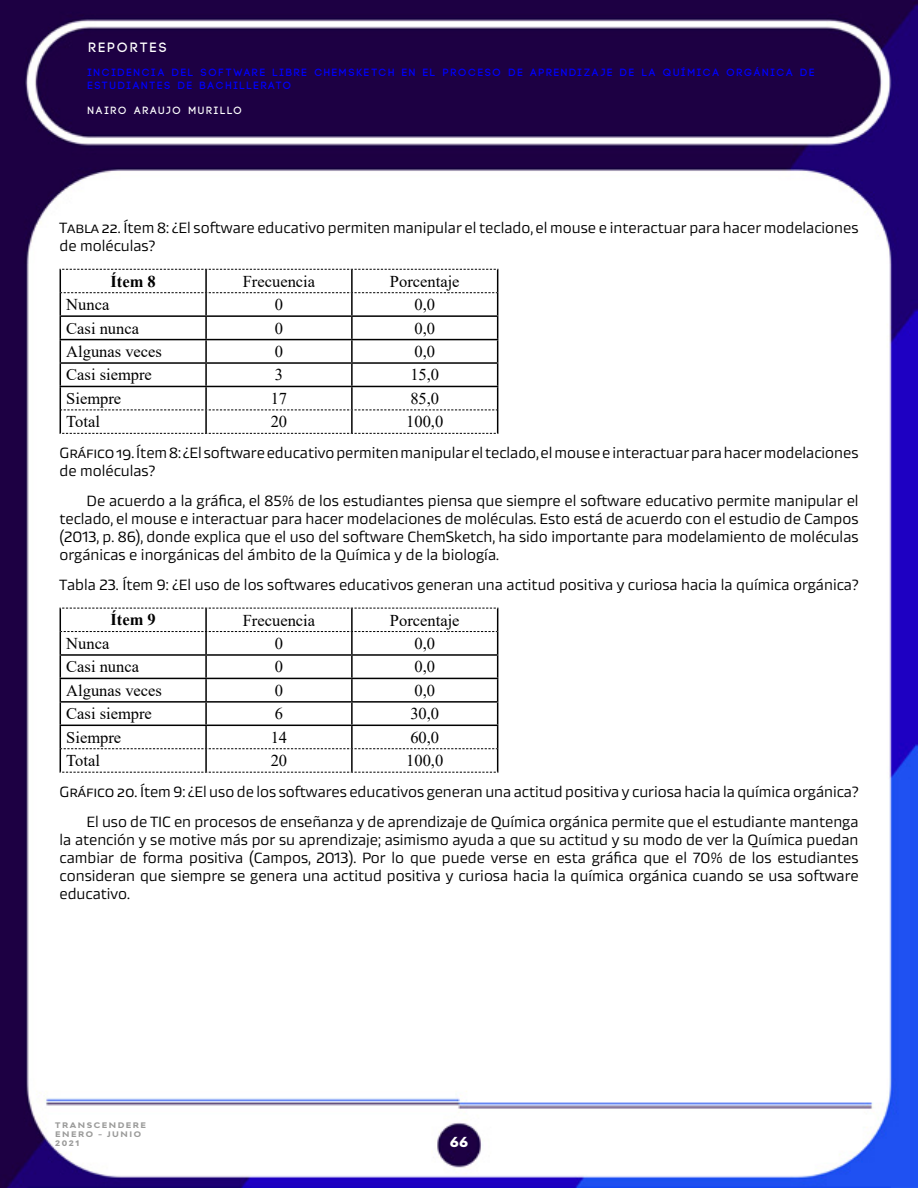
<style>
.page{position:relative;width:918px;height:1188px;background:#fff}
.page>*{position:absolute;margin:0;border:0;box-sizing:border-box;transform-origin:0 0}
.t1{font:16.5px "Times New Roman";color:#000}
.t2{font:700 16.5px "Times New Roman";color:#000}
.t3{font:15px/18px "Akceler A";color:#000}
.t4{font:700 13.5px "Code";letter-spacing:.2em;color:#fff}
.t5{font:800 expanded 13.5px "Bw Modelica";color:#fff}
.t6{font:700 10.5px/12.6px "Code";letter-spacing:.2em;color:#00f}
.t7{font:700 10.5px "Code";letter-spacing:.2em;color:#fff}
.t8{font:800 expanded 7.5px/9px "Bw Modelica";letter-spacing:.2em;color:#9b9b9a}
</style>
<div class="page">
<img style="left:0;top:0;width:918px;height:1188px">
<svg style="left:60px;top:269px;width:438px;height:165px"></svg>
<svg style="left:60px;top:608px;width:438px;height:165px"></svg>
<p class="t4" style="left:89px;top:41px;width:79px">REPORTES</p>
<p class="t6" style="left:88px;top:67px;width:728px">INCIDENCIA DEL SOFTWARE LIBRE CHEMSKETCH EN EL PROCESO DE APRENDIZAJE DE LA QUÍMICA ORGÁNICA DE<br>ESTUDIANTES DE BACHILLERATO</p>
<p class="t7" style="left:88px;top:105px;width:155px">NAIRO ARAUJO MURILLO</p>
<p class="t3" style="left:60px;top:218px;width:800px">Tabla 22. Ítem 8: ¿El software educativo permiten manipular el teclado, el mouse e interactuar para hacer modelaciones de moléculas?</p>
<p class="t2" style="left:110px;top:269px;width:47px">Ítem 8</p>
<p class="t1" style="left:243px;top:270px;width:74px">Frecuencia</p>
<p class="t1" style="left:390px;top:270px;width:71px">Porcentaje</p>
<p class="t1" style="left:66px;top:293px;width:45px">Nunca</p>
<p class="t1" style="left:275px;top:293px;width:10px">0</p>
<p class="t1" style="left:414px;top:293px;width:22px">0,0</p>
<p class="t1" style="left:66px;top:316px;width:74px">Casi nunca</p>
<p class="t1" style="left:275px;top:316px;width:10px">0</p>
<p class="t1" style="left:414px;top:316px;width:22px">0,0</p>
<p class="t1" style="left:66px;top:340px;width:97px">Algunas veces</p>
<p class="t1" style="left:275px;top:340px;width:10px">0</p>
<p class="t1" style="left:414px;top:340px;width:22px">0,0</p>
<p class="t1" style="left:66px;top:363px;width:87px">Casi siempre</p>
<p class="t1" style="left:275px;top:363px;width:10px">3</p>
<p class="t1" style="left:410px;top:363px;width:30px">15,0</p>
<p class="t1" style="left:66px;top:387px;width:56px">Siempre</p>
<p class="t1" style="left:271px;top:387px;width:18px">17</p>
<p class="t1" style="left:410px;top:387px;width:30px">85,0</p>
<p class="t1" style="left:66px;top:410px;width:35px">Total</p>
<p class="t1" style="left:271px;top:410px;width:18px">20</p>
<p class="t1" style="left:406px;top:410px;width:39px">100,0</p>
<p class="t3" style="left:60px;top:443px;width:800px">Gráfico 19. Ítem 8: ¿El software educativo permiten manipular el teclado, el mouse e interactuar para hacer modelaciones de moléculas?</p>
<p class="t3" style="left:60px;top:491px;width:801px;text-align:justify;text-indent:27px">De acuerdo a la gráfica, el 85% de los estudiantes piensa que siempre el software educativo permite manipular el teclado, el mouse e interactuar para hacer modelaciones de moléculas. Esto está de acuerdo con el estudio de Campos (2013, p. 86), donde explica que el uso del software ChemSketch, ha sido importante para modelamiento de moléculas orgánicas e inorgánicas del ámbito de la Química y de la biología.</p>
<p class="t3" style="left:60px;top:575px;width:800px">Tabla 23. Ítem 9: ¿El uso de los softwares educativos generan una actitud positiva y curiosa hacia la química orgánica?</p>
<p class="t2" style="left:110px;top:608px;width:47px">Ítem 9</p>
<p class="t1" style="left:243px;top:608px;width:74px">Frecuencia</p>
<p class="t1" style="left:390px;top:608px;width:71px">Porcentaje</p>
<p class="t1" style="left:66px;top:632px;width:45px">Nunca</p>
<p class="t1" style="left:275px;top:632px;width:10px">0</p>
<p class="t1" style="left:414px;top:632px;width:22px">0,0</p>
<p class="t1" style="left:66px;top:655px;width:74px">Casi nunca</p>
<p class="t1" style="left:275px;top:655px;width:10px">0</p>
<p class="t1" style="left:414px;top:655px;width:22px">0,0</p>
<p class="t1" style="left:66px;top:679px;width:97px">Algunas veces</p>
<p class="t1" style="left:275px;top:679px;width:10px">0</p>
<p class="t1" style="left:414px;top:679px;width:22px">0,0</p>
<p class="t1" style="left:66px;top:702px;width:87px">Casi siempre</p>
<p class="t1" style="left:275px;top:702px;width:10px">6</p>
<p class="t1" style="left:410px;top:702px;width:30px">30,0</p>
<p class="t1" style="left:66px;top:726px;width:56px">Siempre</p>
<p class="t1" style="left:271px;top:726px;width:18px">14</p>
<p class="t1" style="left:410px;top:726px;width:30px">60,0</p>
<p class="t1" style="left:66px;top:749px;width:35px">Total</p>
<p class="t1" style="left:271px;top:749px;width:18px">20</p>
<p class="t1" style="left:406px;top:749px;width:39px">100,0</p>
<p class="t3" style="left:60px;top:775px;width:801px;line-height:30px;text-align:right">Gráfico 20. Ítem 9: ¿El uso de los softwares educativos generan una actitud positiva y curiosa hacia la química orgánica?<br>El uso de TIC en procesos de enseñanza y de aprendizaje de Química orgánica permite que el estudiante mantenga</p>
<p class="t3" style="left:60px;top:829px;width:801px;text-align:justify">la atención y se motive más por su aprendizaje; asimismo ayuda a que su actitud y su modo de ver la Química puedan cambiar de forma positiva (Campos, 2013). Por lo que puede verse en esta gráfica que el 70% de los estudiantes consideran que siempre se genera una actitud positiva y curiosa hacia la química orgánica cuando se usa software educativo.</p>
<p class="t8" style="left:55px;top:1120px;width:92px">TRANSCENDERE<br>ENERO - JUNIO<br>2021</p>
<p class="t5" style="left:450px;top:1133px;width:20px">66</p>
</div>
